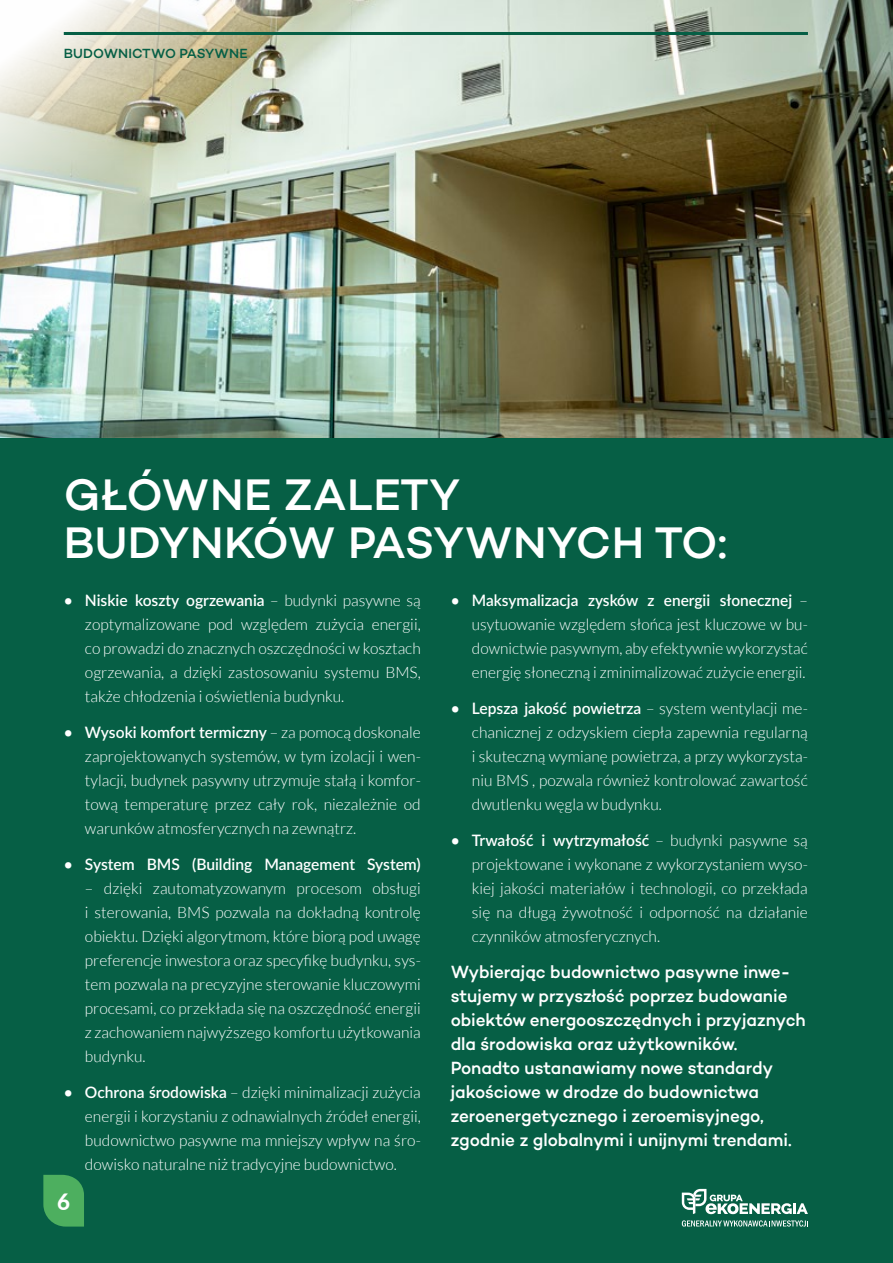
<style>
.page{position:relative;width:893px;height:1263px;background:#fff}
.page>*{position:absolute;margin:0;border:0;box-sizing:border-box;transform-origin:0 0}
.t1{font:500 45px/48px "Campton";letter-spacing:.01em;color:#fff}
.t2{font:800 22.5px "Lato";color:#fff}
.t3{font:500 18px/24px "Campton";letter-spacing:-.005em;color:#fff;scale:.96 1}
.t4{font:300 15.75px/24px "Lato";color:#fff;text-align:justify}
.t5{font:600 15.75px "Lato";color:#fff}
.t6{font:500 13.5px "Campton";letter-spacing:.01em;color:#065f45}
.s1{font-weight:600}
</style>
<div class="page">
<img style="left:0;top:0;width:893px;height:438px">
<div style="left:0;top:438px;width:893px;height:825px;background:#065f45"></div>
<svg style="left:682px;top:1189px;width:126px;height:37px"></svg>
<hr style="left:64px;top:32px;width:744px;height:3px;background:#065f45">
<svg style="left:43px;top:1175px;width:41px;height:51px;background:#46a75c"></svg>
<p class="t6" style="left:64px;top:44px;width:185px">Budownictwo pasywne</p>
<h1 class="t1" style="left:64px;top:470px;width:665px">Główne zalety budynków pasywnych to:</h1>
<p class="t4" style="left:85px;top:588px;width:337px;text-indent:-21px"><span class="s1">• Niskie koszty ogrzewania</span> – budynki pasywne są zoptymalizowane pod względem zużycia energii, co prowadzi do znacznych oszczędności w kosztach ogrzewania, a dzięki zastosowaniu systemu BMS, także chłodzenia i oświetlenia budynku.</p>
<p class="t4" style="left:85px;top:720px;width:337px;text-indent:-21px"><span class="s1">• Wysoki komfort termiczny</span> – za pomocą doskonale zaprojektowanych systemów, w tym izolacji i wen&shy;tylacji, budynek pasywny utrzymuje stałą i komfor&shy;tową temperaturę przez cały rok, niezależnie od warunków atmosferycznych na zewnątrz.</p>
<p class="t5" style="left:64px;top:853px;width:359px">• System BMS (Building Management System)</p>
<p class="t4" style="left:85px;top:876px;width:337px">– dzięki zautomatyzowanym procesom obsługi i sterowania, BMS pozwala na dokładną kontrolę obiektu. Dzięki algorytmom, które biorą pod uwagę preferencje inwestora oraz specyfikę budynku, sys&shy;tem pozwala na precyzyjne sterowanie kluczowymi procesami, co przekłada się na oszczędność energii z zachowaniem najwyższego komfortu użytkowania budynku.</p>
<p class="t4" style="left:85px;top:1080px;width:337px;text-indent:-21px"><span class="s1">• Ochrona środowiska</span> – dzięki minimalizacji zużycia energii i korzystaniu z odnawialnych źródeł energii, budownictwo pasywne ma mniejszy wpływ na śro&shy;dowisko naturalne niż tradycyjne budownictwo.</p>
<h2 class="t2" style="left:57px;top:1185px;width:14px">6</h2>
<p class="t4" style="left:472px;top:588px;width:337px;text-indent:-21px"><span class="s1">• Maksymalizacja zysków z energii słonecznej</span> – usytuowanie względem słońca jest kluczowe w bu&shy;downictwie pasywnym, aby efektywnie wykorzystać energię słoneczną i zminimalizować zużycie energii.</p>
<p class="t4" style="left:472px;top:696px;width:337px;text-indent:-21px"><span class="s1">• Lepsza jakość powietrza</span> – system wentylacji me&shy;chanicznej z odzyskiem ciepła zapewnia regularną i skuteczną wymianę powietrza, a przy wykorzysta&shy;niu BMS , pozwala również kontrolować zawartość dwutlenku węgla w budynku.</p>
<p class="t4" style="left:472px;top:828px;width:337px;text-indent:-21px"><span class="s1">• Trwałość i wytrzymałość</span> – budynki pasywne są projektowane i wykonane z wykorzystaniem wyso&shy;kiej jakości materiałów i technologii, co przekłada się na długą żywotność i odporność na działanie czynników atmosferycznych.</p>
<p class="t3" style="left:451px;top:959px;width:371px">Wybierając budownictwo pasywne inwe&shy;stujemy w przyszłość poprzez budowanie obiektów energooszczędnych i przyjaznych dla środowiska oraz użytkowników.<br>Ponadto ustanawiamy nowe standardy jakościowe w drodze do budownictwa zeroenergetycznego i zeroemisyjnego, zgodnie z globalnymi i unijnymi trendami.</p>
</div>
